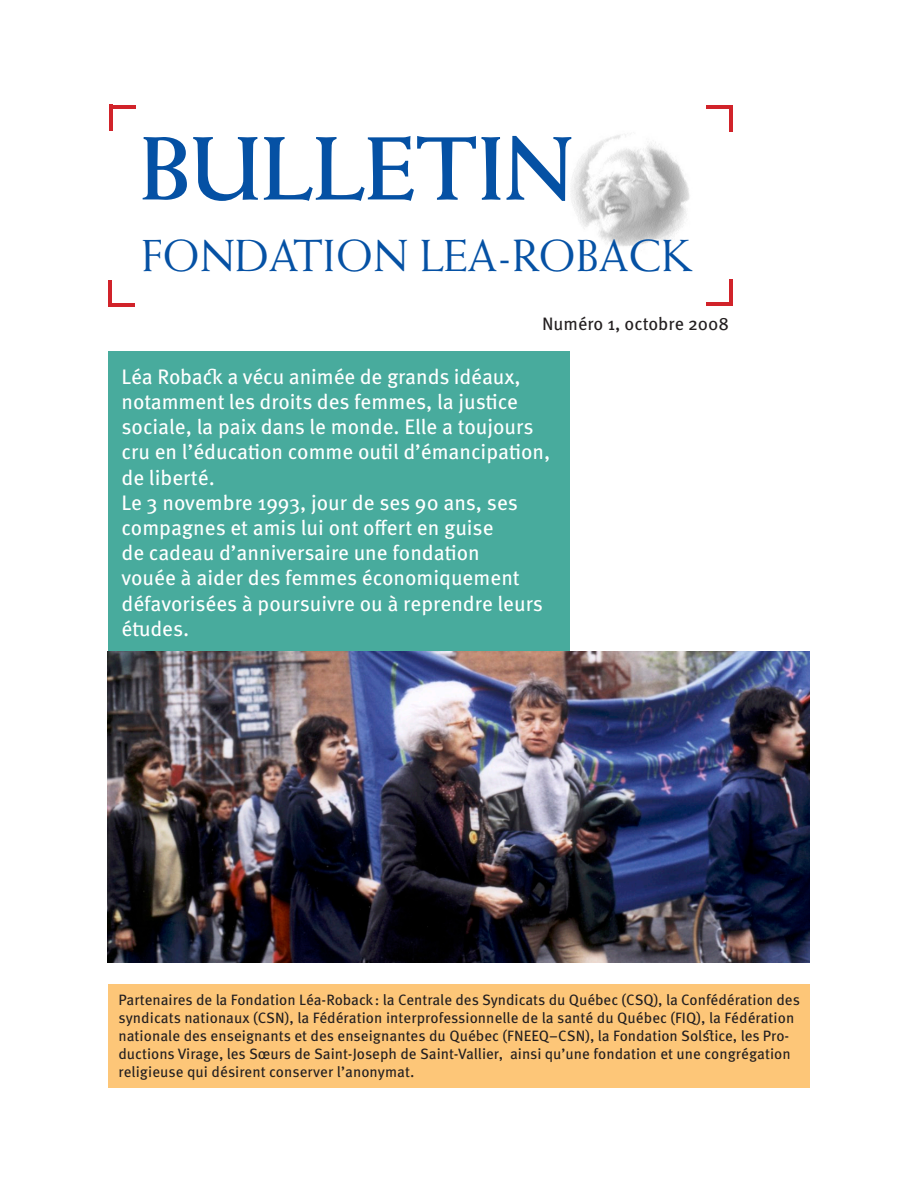
<style>
.page{position:relative;width:918px;height:1188px;background:#fff}
.page>*{position:absolute;margin:0;border:0;box-sizing:border-box;transform-origin:0 0}
.t1{font:700 90px "Weiss";letter-spacing:-.005em;color:#0551a4}
.t2{font:45px "Weiss";color:#0551a4}
.Corps_de_texte{font:21px/25.2px "Meta Pro";color:#fff}
.t3{font:18px "Meta Pro";color:#231f20}
.t4{font:15px/18px "Meta Pro";color:#231f20}
</style>
<div class="page">
<div style="left:108px;top:985px;width:702px;height:103px;background:#fdc678"></div>
<div style="left:108px;top:351px;width:461px;height:304px;background:#48ab9d"></div>
<img style="left:571px;top:131px;width:162px;height:115px">
<hr style="left:110px;top:105px;width:3px;height:26px;background:#d1232a">
<hr style="left:110px;top:105px;width:26px;height:3px;background:#d1232a">
<hr style="left:108px;top:303px;width:27px;height:3px;background:#d1232a">
<hr style="left:108px;top:280px;width:4px;height:26px;background:#d1232a">
<hr style="left:729px;top:279px;width:4px;height:27px;background:#d1232a">
<hr style="left:707px;top:302px;width:26px;height:4px;background:#d1232a">
<hr style="left:707px;top:105px;width:26px;height:4px;background:#d1232a">
<hr style="left:729px;top:105px;width:4px;height:26px;background:#d1232a">
<img style="left:108px;top:651px;width:702px;height:312px">
<p class="t1" style="left:140px;top:115px;width:436px">BULLETIN</p>
<p class="t2" style="left:142px;top:230px;width:552px">FONDATION LEA-ROBACK</p>
<p class="t3" style="left:542px;top:312px;width:189px">Numéro 1, octobre 2008</p>
<p class="Corps_de_texte" style="left:122px;top:365px;width:430px">Léa Roback a vécu animée de grands idéaux, notamment les droits des femmes, la justice sociale, la paix dans le monde. Elle a toujours cru en l’éducation comme outil d’émancipation, de liberté.</p>
<p class="Corps_de_texte" style="left:122px;top:491px;width:423px">Le 3 novembre 1993, jour de ses 90 ans, ses compagnes et amis lui ont offert en guise<br>de cadeau d’anniversaire une fondation<br>vouée à aider des femmes économiquement défavorisées à poursuivre ou à reprendre leurs études.</p>
<p class="t4" style="left:118px;top:991px;width:683px">Partenaires de la Fondation Léa-Roback: la Centrale des Syndicats du Québec (CSQ), la Confédération des syndicats nationaux (CSN), la Fédération interprofessionnelle de la santé du Québec (FIQ), la Fédération nationale des enseignants et des enseignantes du Québec (FNEEQ–CSN), la Fondation Solstice, les Pro&shy;ductions Virage, les Sœurs de Saint-Joseph de Saint-Vallier, ainsi qu’une fondation et une congrégation religieuse qui désirent conserver l’anonymat.</p>
</div>
